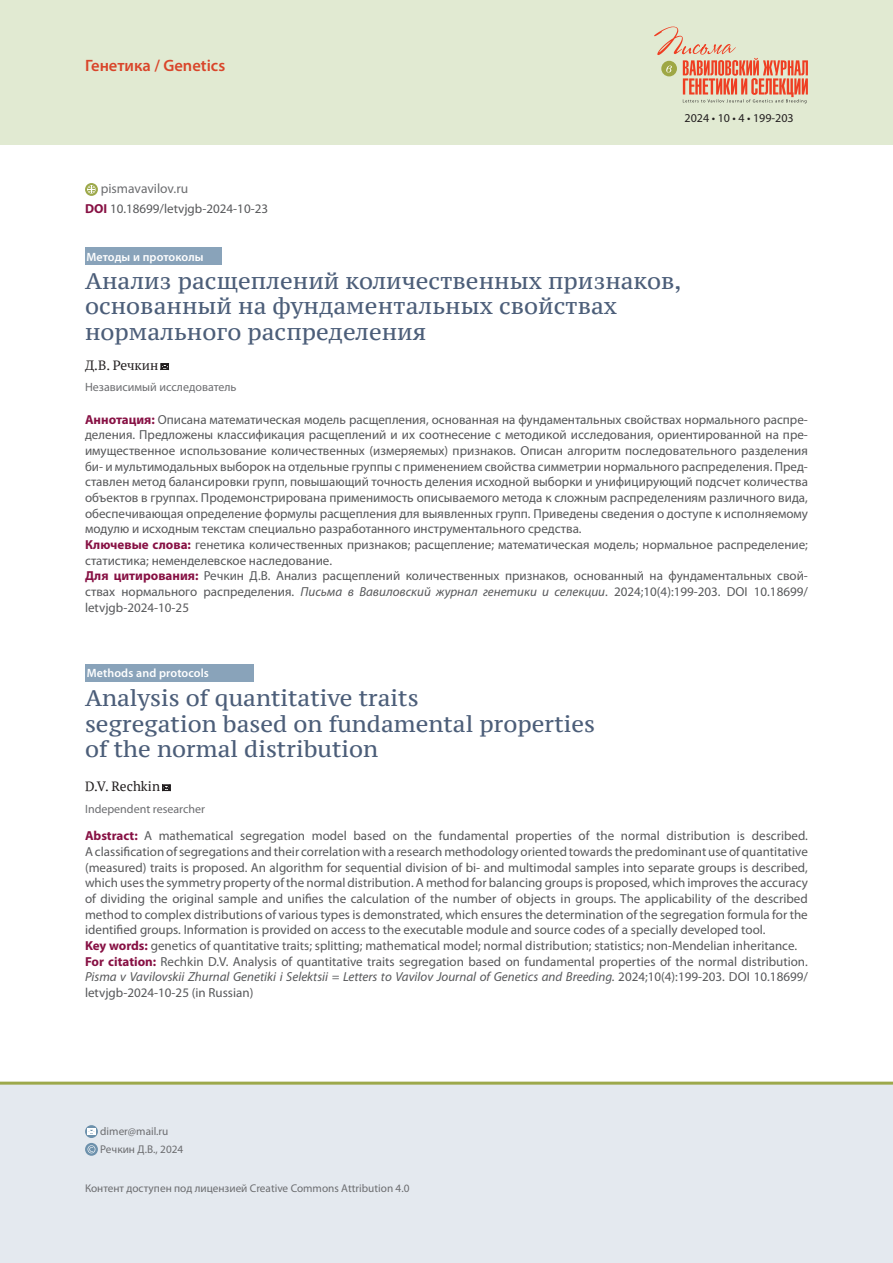
<style>
.page{position:relative;width:893px;height:1263px;background:#fff}
.page>*{position:absolute;margin:0;border:0;box-sizing:border-box;transform-origin:0 0}
._001_Pisma-VJ_Назв_С{font:22.5px/25.5px "PT Serif Caption";color:#4c5e79}
._004_VJ_Цитирование{font:600 16.5px "Myriad Pro";color:#d9452a}
._002_Pisma-VJ__Автор{font:13.5px "PT Serif";color:#231f20}
.DOI{font:13.5px "Myriad Pro";color:#6c6d70}
._004_Pisma-VJ__Анота{font:13.05px/15.6px "Myriad Pro";color:#57585a;text-align:justify}
.DOI-2{font:13.05px "Myriad Pro";color:#57585a}
._003_Pisma-VJ_Адрес{font:12px "Myriad Pro";color:#6c6d70}
._010_Pisma-VP--темат{font:600 12px "Myriad Pro";letter-spacing:.01em;color:#fff}
._004_VJ_Цитирование-2{font:12px "Myriad Pro";color:#231f20}
.Pisma-VJ--Autor-mail{font:11.25px "Myriad Pro";color:#6c6d70}
.s1{font-weight:700;color:#871144}
.s2{font-style:italic}
</style>
<div class="page">
<div style="left:0;top:0;width:893px;height:144px;background:#e1ead2"></div>
<svg style="left:654px;top:27px;width:154px;height:76px"></svg>
<div style="left:0;top:1083px;width:893px;height:180px;background:#e4e9ef"></div>
<svg style="left:85px;top:1125px;width:13px;height:13px"></svg>
<svg style="left:87px;top:1128px;width:8px;height:7px"></svg>
<svg style="left:85px;top:1143px;width:13px;height:13px"></svg>
<svg style="left:88px;top:1145px;width:7px;height:8px"></svg>
<hr style="left:0;top:1082px;width:893px;height:3px;background:#9da94b">
<div style="left:85px;top:248px;width:137px;height:17px;background:#89a3ba"></div>
<svg style="left:162px;top:785px;width:8px;height:6px"></svg>
<svg style="left:161px;top:364px;width:8px;height:6px"></svg>
<div style="left:85px;top:665px;width:169px;height:17px;background:#89a3ba"></div>
<svg style="left:85px;top:183px;width:13px;height:13px"></svg>
<svg style="left:87px;top:185px;width:9px;height:9px"></svg>
<p class="_004_VJ_Цитирование" style="left:85px;top:55px;width:142px">Генетика / Genetics</p>
<p class="DOI" style="left:101px;top:180px;width:89px">pismavavilov.ru</p>
<p class="DOI-2" style="left:85px;top:200px;width:185px"><span class="s1">DOI</span> 10.18699/letvjgb-2024-10-23</p>
<p class="_010_Pisma-VP--темат" style="left:87px;top:249px;width:119px">Методы и протоколы</p>
<p class="_004_VJ_Цитирование-2" style="left:685px;top:110px;width:111px">2024 • 10 • 4 • 199-203</p>
<p class="_001_Pisma-VJ_Назв_С" style="left:85px;top:268px;width:598px">Анализ расщеплений количественных признаков, основанный на фундаментальных свойствах нормального распределения</p>
<p class="_002_Pisma-VJ__Автор" style="left:85px;top:356px;width:75px">Д.В. Речкин</p>
<p class="_003_Pisma-VJ_Адрес" style="left:85px;top:380px;width:153px">Независимый исследователь</p>
<p class="_004_Pisma-VJ__Анота" style="left:85px;top:411px;width:724px"><span class="s1">Аннотация:</span> Описана математическая модель расщепления, основанная на фундаментальных свойствах нормального распре&shy;деления. Предложены классификация расщеплений и их соотнесение с методикой исследования, ориентированной на пре&shy;имущественное использование количественных (измеряемых) признаков. Описан алгоритм последовательного разделения би- и мультимодальных выборок на отдельные группы с применением свойства симметрии нормального распределения. Пред&shy;ставлен метод балансировки групп, повышающий точность деления исходной выборки и унифицирующий подсчет количества объектов в группах. Продемонстрирована применимость описываемого метода к сложным распределениям различного вида, обеспечивающая определение формулы расщепления для выявленных групп. Приведены сведения о доступе к исполняемому модулю и исходным текстам специально разработанного инструментального средства.</p>
<p class="_004_Pisma-VJ__Анота" style="left:85px;top:536px;width:724px"><span class="s1">Ключевые слова:</span> генетика количественных признаков; расщепление; математическая модель; нормальное распределение; статистика; неменделевское наследование.</p>
<p class="_004_Pisma-VJ__Анота" style="left:85px;top:568px;width:724px"><span class="s1">Для цитирования:</span> Речкин Д.В. Анализ расщеплений количественных признаков, основанный на фундаментальных свой&shy;ствах нормального распределения. <span class="s2">Письма в Вавиловский журнал генетики и селекции</span>. 2024;10(4):199-203. DOI 10.18699/ letvjgb-2024-10-25</p>
<p class="_010_Pisma-VP--темат" style="left:87px;top:665px;width:124px">Methods and protocols</p>
<p class="_001_Pisma-VJ_Назв_С" style="left:85px;top:685px;width:511px">Analysis of quantitative traits<br>segregation based on fundamental properties of the normal distribution</p>
<p class="_002_Pisma-VJ__Автор" style="left:85px;top:777px;width:76px">D.V. Rechkin</p>
<p class="_003_Pisma-VJ_Адрес" style="left:85px;top:801px;width:121px">Independent researcher</p>
<p class="_004_Pisma-VJ__Анота" style="left:85px;top:828px;width:724px"><span class="s1">Abstract:</span> A mathematical segregation model based on the fundamental properties of the normal distribution is described.<br>A classification of segregations and their correlation with a research methodology oriented towards the predominant use of quantitative (measured) traits is proposed. An algorithm for sequential division of bi- and multimodal samples into separate groups is described, which uses the symmetry property of the normal distribution. A method for balancing groups is proposed, which improves the accuracy of dividing the original sample and unifies the calculation of the number of objects in groups. The applicability of the described method to complex distributions of various types is demonstrated, which ensures the determination of the segregation formula for the identified groups. Information is provided on access to the executable module and source codes of a specially developed tool.</p>
<p class="_004_Pisma-VJ__Анота" style="left:85px;top:937px;width:713px"><span class="s1">Key words:</span> genetics of quantitative traits; splitting; mathematical model; normal distribution; statistics; non-Mendelian inheritance.</p>
<p class="_004_Pisma-VJ__Анота" style="left:85px;top:953px;width:724px"><span class="s1">For citation:</span> Rechkin D.V. Analysis of quantitative traits segregation based on fundamental properties of the normal distribution.<br><span class="s2">Pisma v Vavilovskii Zhurnal Genetiki i Selektsii = Letters to Vavilov Journal of Genetics and Breeding.</span> 2024;10(4):199-203. DOI 10.18699/ letvjgb-2024-10-25 (in Russian)</p>
<p class="Pisma-VJ--Autor-mail" style="left:100px;top:1124px;width:70px">dimer@mail.ru</p>
<p class="Pisma-VJ--Autor-mail" style="left:100px;top:1142px;width:85px">Речкин Д.В., 2024</p>
<p class="Pisma-VJ--Autor-mail" style="left:85px;top:1181px;width:326px">Контент доступен под лицензией Creative Commons Attribution 4.0</p>
</div>
